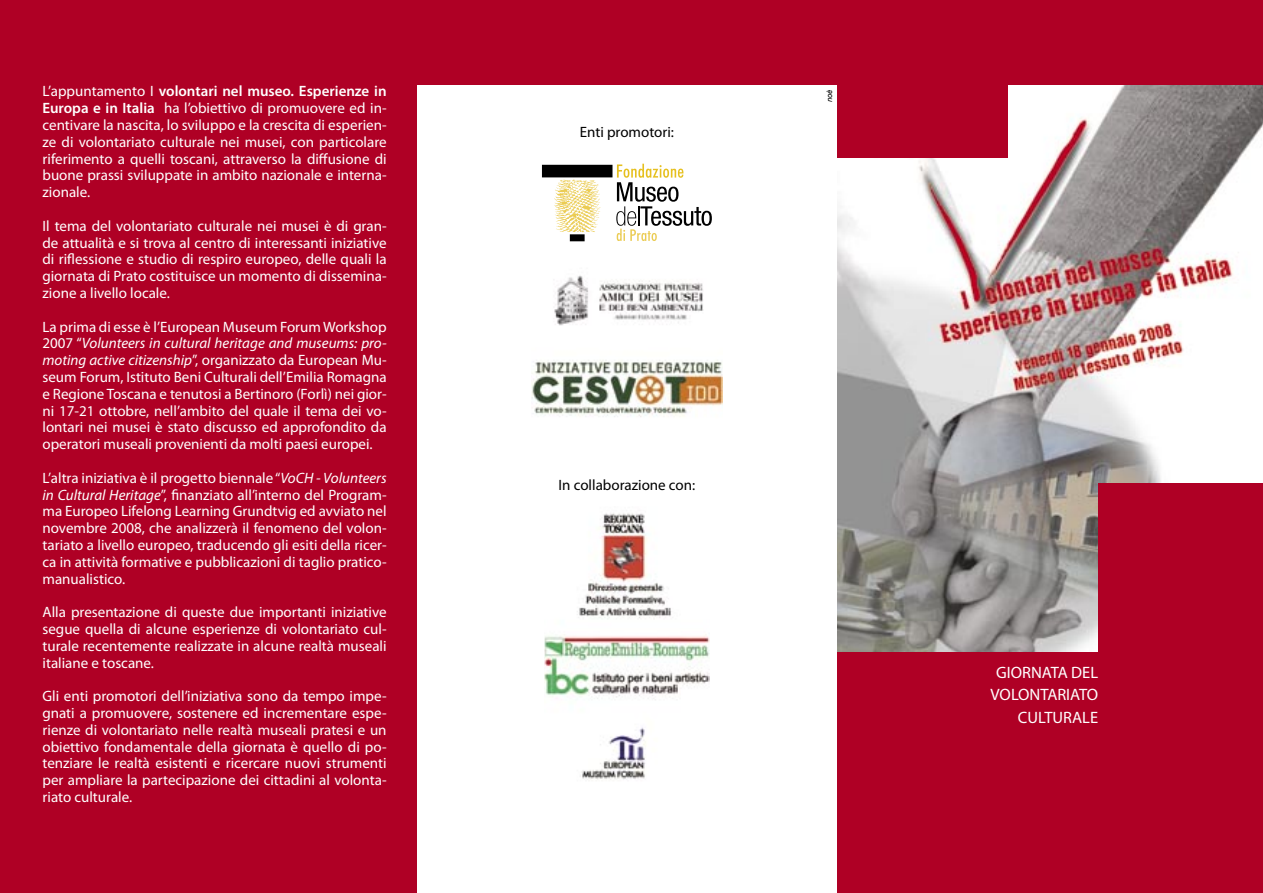
<style>
.page{position:relative;width:1263px;height:893px;background:#fff}
.page>*{position:absolute;margin:0;border:0;box-sizing:border-box;transform-origin:0 0}
.t1{font:16.5px "Myriad Pro";color:#fff}
.t2{font:15px/16.8px "Myriad Pro";color:#fff;text-align:justify}
.t3{font:15px "Myriad Pro";color:#000}
.t4{font:italic 7.5px "Arial";color:#000}
.s1{font-weight:600}
.s2{font-style:italic}
</style>
<div class="page">
<img style="left:838px;top:85px;width:425px;height:568px">
<div style="left:838px;top:653px;width:425px;height:240px;background:#af0025"></div>
<svg style="left:542px;top:164px;width:170px;height:77px"></svg>
<div style="left:0;top:0;width:416px;height:893px;background:#af0025"></div>
<img style="left:532px;top:275px;width:190px;height:142px">
<img style="left:544px;top:513px;width:165px;height:267px">
<div style="left:1098px;top:484px;width:165px;height:170px;background:#af0025"></div>
<div style="left:838px;top:0;width:170px;height:157px;background:#af0025"></div>
<div style="left:400px;top:0;width:863px;height:85px;background:#af0025"></div>
<p class="t2" style="left:43px;top:83px;width:346px">L’appuntamento I <span class="s1">volontari nel museo. Esperienze in Europa e in Italia</span> ha l’obiettivo di promuovere ed in&shy;centivare la nascita, lo sviluppo e la crescita di esperien&shy;ze di volontariato culturale nei musei, con particolare riferimento a quelli toscani, attraverso la diffusione di buone prassi sviluppate in ambito nazionale e interna&shy;zionale.</p>
<p class="t2" style="left:43px;top:218px;width:346px">Il tema del volontariato culturale nei musei è di gran&shy;de attualità e si trova al centro di interessanti iniziative di riflessione e studio di respiro europeo, delle quali la giornata di Prato costituisce un momento di dissemina&shy;zione a livello locale.</p>
<p class="t2" style="left:43px;top:318px;width:346px">La prima di esse è l’European Museum Forum Workshop 2007 “<span class="s2">Volunteers in cultural heritage and museums: pro&shy;moting active citizenship</span>”, organizzato da European Mu&shy;seum Forum, Istituto Beni Culturali dell’Emilia Romagna e Regione Toscana e tenutosi a Bertinoro (Forlì) nei gior&shy;ni 17-21 ottobre, nell’ambito del quale il tema dei vo&shy;lontari nei musei è stato discusso ed approfondito da operatori museali provenienti da molti paesi europei.</p>
<p class="t2" style="left:43px;top:470px;width:346px">L’altra iniziativa è il progetto biennale “<span class="s2">VoCH - Volunteers in Cultural Heritage</span>”, finanziato all’interno del Program&shy;ma Europeo Lifelong Learning Grundtvig ed avviato nel novembre 2008, che analizzerà il fenomeno del volon&shy;tariato a livello europeo, traducendo gli esiti della ricer&shy;ca in attività formative e pubblicazioni di taglio pratico&shy;manualistico.</p>
<p class="t2" style="left:43px;top:604px;width:346px">Alla presentazione di queste due importanti iniziative segue quella di alcune esperienze di volontariato cul&shy;turale recentemente realizzate in alcune realtà museali italiane e toscane.</p>
<p class="t2" style="left:43px;top:688px;width:346px">Gli enti promotori dell’iniziativa sono da tempo impe&shy;gnati a promuovere, sostenere ed incrementare espe&shy;rienze di volontariato nelle realtà museali pratesi e un obiettivo fondamentale della giornata è quello di po&shy;tenziare le realtà esistenti e ricercare nuovi strumenti per ampliare la partecipazione dei cittadini al volonta&shy;riato culturale.</p>
<p class="t3" style="left:580px;top:124px;width:96px">Enti promotori:</p>
<p class="t4" style="left:824px;top:102px;width:14px;rotate:-90deg">noè</p>
<p class="t3" style="left:558px;top:477px;width:138px">In collaborazione con:</p>
<p class="t1" style="left:996px;top:663px;width:103px">GIORNATA DEL</p>
<p class="t1" style="left:990px;top:686px;width:109px">VOLONTARIATO</p>
<p class="t1" style="left:1018px;top:708px;width:82px">CULTURALE</p>
</div>
